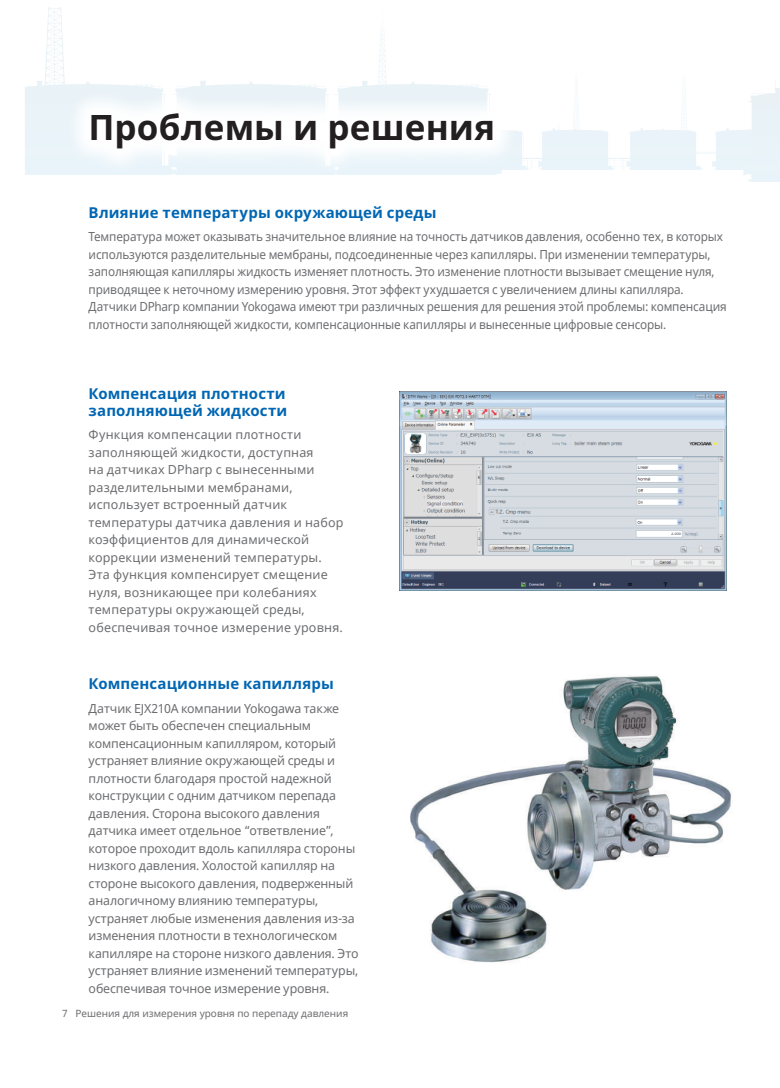
<style>
.page{position:relative;width:780px;height:1088px;background:#fff}
.page>*{position:absolute;margin:0;border:0;box-sizing:border-box;transform-origin:0 0}
.t1{font:700 35px "Noto Sans";letter-spacing:.005em;color:#231f20}
.t2{font:700 15px/17.5px "Noto Sans";letter-spacing:.01em;color:#0166b3}
.t3{font:12.5px/17.5px "Noto Sans";letter-spacing:-.01em;color:#6c6d70}
.t4{font:12.5px/17.5px "Noto Sans";letter-spacing:-.01em;color:#6c6d70;scale:.94 1}
.t5{font:12.5px/17.5px "Noto Sans";letter-spacing:.015em;color:#6c6d70}
.t6{font:10px "Noto Sans";color:#6c6d70}
</style>
<div class="page">
<svg style="left:249px;top:34px;width:133px;height:53px"></svg>
<div style="left:65px;top:87px;width:454px;height:88px;background:linear-gradient(to right,#f5f9fc,#f6fafc)"></div>
<img style="left:410px;top:676px;width:321px;height:287px">
<img style="left:399px;top:391px;width:327px;height:199px">
<h1 class="t1" style="left:89px;top:103px;width:408px">Проблемы и решения</h1>
<p class="t2" style="left:89px;top:204px;width:349px">Влияние температуры окружающей среды</p>
<p class="t4" style="left:89px;top:228px;width:680px">Температура может оказывать значительное влияние на точность датчиков давления, особенно тех, в которых используются разделительные мембраны, подсоединенные через капилляры. При изменении температуры, заполняющая капилляры жидкость изменяет плотность. Это изменение плотности вызывает смещение нуля, приводящее к неточному измерению уровня. Этот эффект ухудшается с увеличением длины капилляра.<br>Датчики DPharp компании Yokogawa имеют три различных решения для решения этой проблемы: компенсация плотности заполняющей жидкости, компенсационные капилляры и вынесенные цифровые сенсоры.</p>
<p class="t2" style="left:89px;top:385px;width:200px">Компенсация плотности заполняющей жидкости</p>
<p class="t5" style="left:89px;top:426px;width:256px">Функция компенсации плотности заполняющей жидкости, доступная<br>на датчиках DPharp с вынесенными разделительными мембранами, использует встроенный датчик температуры датчика давления и набор коэффициентов для динамической коррекции изменений температуры.<br>Эта функция компенсирует смещение нуля, возникающее при колебаниях температуры окружающей среды, обеспечивая точное измерение уровня.</p>
<p class="t2" style="left:89px;top:675px;width:247px">Компенсационные капилляры</p>
<p class="t3" style="left:89px;top:699px;width:271px">Датчик EJX210A компании Yokogawa также может быть обеспечен специальным компенсационным капилляром, который устраняет влияние окружающей среды и плотности благодаря простой надежной конструкции с одним датчиком перепада давления. Сторона высокого давления датчика имеет отдельное “ответвление”, которое проходит вдоль капилляра стороны низкого давления. Холостой капилляр на стороне высокого давления, подверженный аналогичному влиянию температуры, устраняет любые изменения давления из-за изменения плотности в технологическом капилляре на стороне низкого давления. Это устраняет влияние изменений температуры, обеспечивая точное измерение уровня.</p>
<p class="t6" style="left:62px;top:1007px;width:288px">7 Решения для измерения уровня по перепаду давления</p>
</div>
